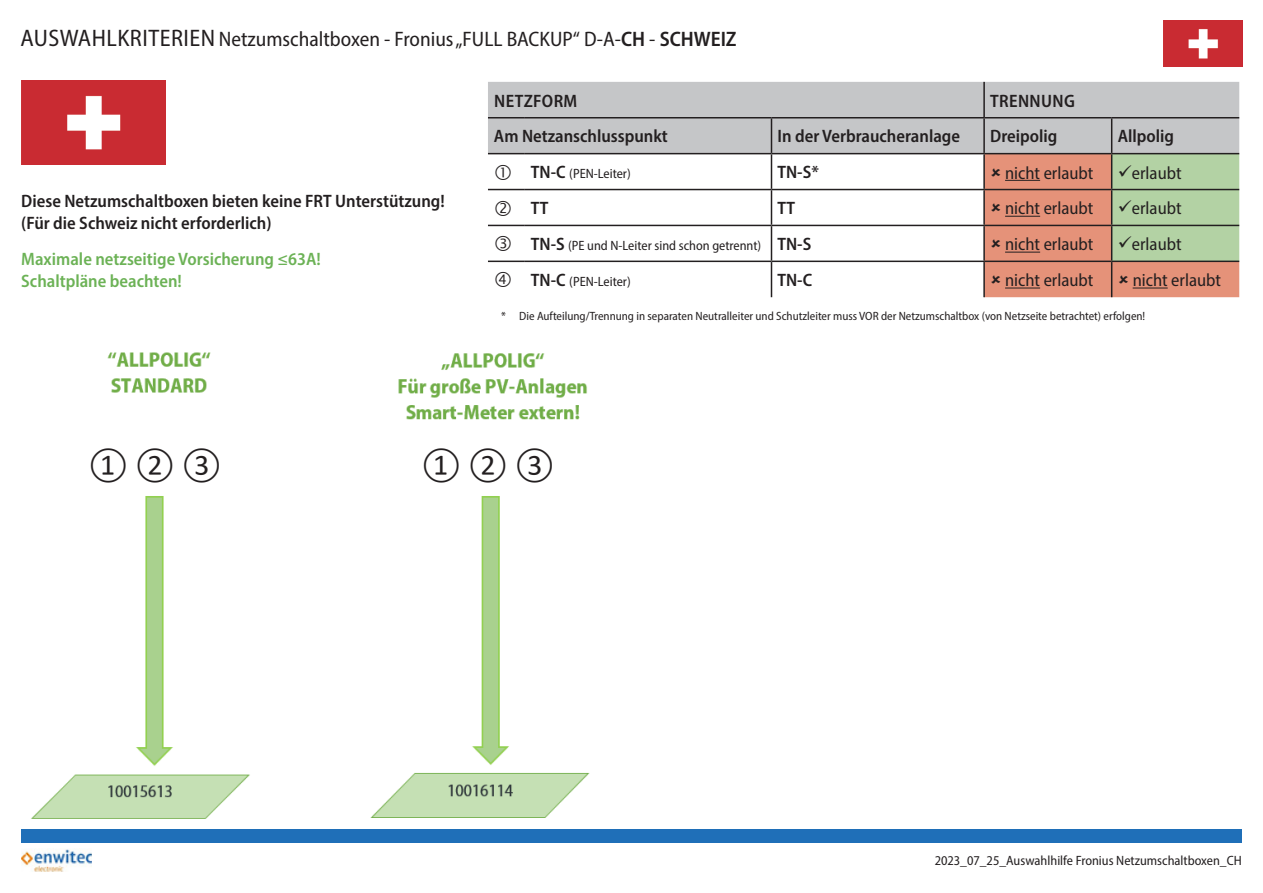
<style>
.page{position:relative;width:1263px;height:893px;background:#fff}
.page>*{position:absolute;margin:0;border:0;box-sizing:border-box;transform-origin:0 0}
.t1{font:30px "Calibri";color:#231f20}
.t2{font:semi-condensed 21px "Myriad Pro";color:#231f20}
.t3{font:600 semi-condensed 18px "Myriad Pro";color:#231f20}
.t4{font:semi-condensed 18px "Myriad Pro";color:#231f20}
.t5{font:600 semi-condensed 18px "Myriad Pro";color:#6cb256}
.t6{font:600 semi-condensed 18px "Myriad Pro";letter-spacing:.02em;color:#231f20}
.t7{font:semi-condensed 13.5px "Myriad Pro";color:#231f20}
.t8{font:semi-condensed 12px "Myriad Pro";color:#231f20}
.s1{font-size:24px}
.s2{font-weight:600}
.s3{font-weight:600;font-size:18px}
</style>
<div class="page">
<img style="left:22px;top:848px;width:70px;height:24px">
<div style="left:21px;top:829px;width:1221px;height:14px;background:#1f6fb8"></div>
<img style="left:1163px;top:20px;width:80px;height:46px">
<div style="left:488px;top:82px;width:751px;height:71px;background:#c5c6c8"></div>
<hr style="left:771px;top:118px;width:1px;height:35px;background:#231f20">
<hr style="left:983px;top:118px;width:2px;height:35px;background:#231f20">
<hr style="left:1111px;top:118px;width:1px;height:35px;background:#231f20">
<hr style="left:488px;top:153px;width:37px;height:1px;background:#231f20">
<hr style="left:525px;top:153px;width:246px;height:1px;background:#231f20">
<hr style="left:771px;top:153px;width:213px;height:1px;background:#231f20">
<hr style="left:771px;top:154px;width:1px;height:35px;background:#231f20">
<hr style="left:984px;top:153px;width:128px;height:1px;background:#231f20">
<hr style="left:983px;top:154px;width:2px;height:35px;background:#231f20">
<hr style="left:1112px;top:153px;width:127px;height:1px;background:#231f20">
<hr style="left:488px;top:189px;width:37px;height:1px;background:#231f20">
<hr style="left:525px;top:189px;width:246px;height:1px;background:#231f20">
<hr style="left:771px;top:189px;width:213px;height:1px;background:#231f20">
<hr style="left:771px;top:190px;width:1px;height:35px;background:#231f20">
<hr style="left:983px;top:190px;width:2px;height:35px;background:#231f20">
<hr style="left:488px;top:225px;width:37px;height:1px;background:#231f20">
<hr style="left:525px;top:225px;width:246px;height:1px;background:#231f20">
<hr style="left:771px;top:225px;width:213px;height:1px;background:#231f20">
<hr style="left:771px;top:226px;width:1px;height:35px;background:#231f20">
<hr style="left:983px;top:226px;width:2px;height:35px;background:#231f20">
<hr style="left:488px;top:261px;width:37px;height:1px;background:#231f20">
<hr style="left:525px;top:261px;width:246px;height:1px;background:#231f20">
<hr style="left:771px;top:261px;width:213px;height:1px;background:#231f20">
<hr style="left:771px;top:262px;width:1px;height:35px;background:#231f20">
<hr style="left:983px;top:262px;width:2px;height:35px;background:#231f20">
<hr style="left:488px;top:117px;width:37px;height:1px;background:#231f20">
<hr style="left:525px;top:117px;width:246px;height:1px;background:#231f20">
<hr style="left:771px;top:117px;width:213px;height:1px;background:#231f20">
<hr style="left:984px;top:117px;width:128px;height:1px;background:#231f20">
<hr style="left:1112px;top:117px;width:127px;height:1px;background:#231f20">
<hr style="left:983px;top:82px;width:2px;height:35px;background:#231f20">
<img style="left:21px;top:81px;width:145px;height:83px">
<img style="left:31px;top:352px;width:559px;height:467px">
<svg style="left:984px;top:154px;width:255px;height:143px;background:#c9a383"></svg>
<p class="t2" style="left:20px;top:26px;width:718px"><span class="s1">AUSWAHLKRITERIEN</span> Netzumschaltboxen - Fronius „FULL BACKUP“ D-A-<span class="s2">CH</span> - <span class="s2">SCHWEIZ</span></p>
<p class="t3" style="left:21px;top:190px;width:425px">Diese Netzumschaltboxen bieten keine FRT Unterstützung!</p>
<p class="t3" style="left:21px;top:212px;width:252px">(Für die Schweiz nicht erforderlich)</p>
<p class="t5" style="left:21px;top:248px;width:301px">Maximale netzseitige Vorsicherung ≤63A!</p>
<p class="t5" style="left:21px;top:269px;width:162px">Schaltpläne beachten!</p>
<p class="t6" style="left:494px;top:89px;width:85px">NETZFORM</p>
<p class="t6" style="left:990px;top:89px;width:86px">TRENNUNG</p>
<p class="t3" style="left:494px;top:125px;width:175px">Am Netzanschlusspunkt</p>
<p class="t3" style="left:777px;top:125px;width:184px">In der Verbraucheranlage</p>
<p class="t3" style="left:990px;top:125px;width:69px">Dreipolig</p>
<p class="t3" style="left:1118px;top:125px;width:58px">Allpolig</p>
<p class="t7" style="left:531px;top:166px;width:101px"><span class="s3">TN-C</span> (PEN-Leiter)</p>
<p class="t3" style="left:777px;top:161px;width:43px">TN-S*</p>
<p class="t4" style="left:1005px;top:161px;width:90px">nicht erlaubt</p>
<p class="t4" style="left:1118px;top:161px;width:65px">✓erlaubt</p>
<p class="t3" style="left:531px;top:197px;width:19px">TT</p>
<p class="t3" style="left:777px;top:197px;width:19px">TT</p>
<p class="t4" style="left:1005px;top:197px;width:90px">nicht erlaubt</p>
<p class="t4" style="left:1118px;top:197px;width:65px">✓erlaubt</p>
<p class="t7" style="left:531px;top:237px;width:232px"><span class="s3">TN-S</span> (PE und N-Leiter sind schon getrennt)</p>
<p class="t3" style="left:777px;top:233px;width:35px">TN-S</p>
<p class="t4" style="left:1005px;top:233px;width:90px">nicht erlaubt</p>
<p class="t4" style="left:1118px;top:233px;width:65px">✓erlaubt</p>
<p class="t7" style="left:531px;top:273px;width:101px"><span class="s3">TN-C</span> (PEN-Leiter)</p>
<p class="t3" style="left:777px;top:269px;width:36px">TN-C</p>
<p class="t4" style="left:1005px;top:269px;width:90px">nicht erlaubt</p>
<p class="t4" style="left:1133px;top:269px;width:90px">nicht erlaubt</p>
<p class="t8" style="left:501px;top:309px;width:6px">*</p>
<p class="t8" style="left:519px;top:309px;width:627px">Die Aufteilung/Trennung in separaten Neutralleiter und Schutzleiter muss VOR der Netzumschaltbox (von Netzseite betrachtet) erfolgen!</p>
<p class="t1" style="left:89px;top:445px;width:135px">① ② ③</p>
<p class="t1" style="left:422px;top:445px;width:135px">① ② ③</p>
<p class="t7" style="left:935px;top:852px;width:309px">2023_07_25_Auswahlhilfe Fronius Netzumschaltboxen_CH</p>
</div>
